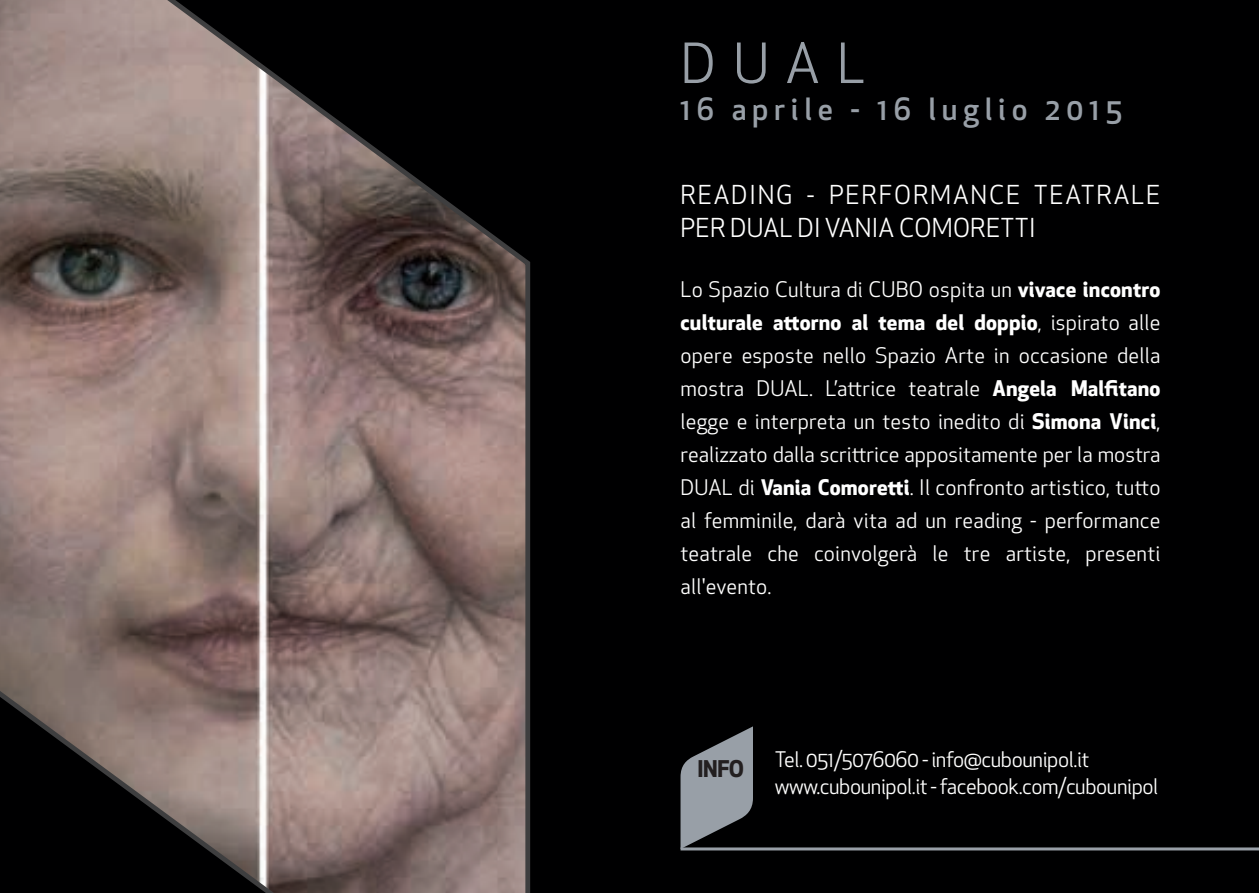
<style>
.page{position:relative;width:1259px;height:893px;background:#000001}
.page>*{position:absolute;margin:0;border:0;box-sizing:border-box;transform-origin:0 0}
.t1{font:54px "Apex New";color:#989fa7}
.t2{font:500 30px "Apex New";letter-spacing:.19em;color:#989fa7}
.t3{font:25.5px/33px "Apex New";letter-spacing:.07em;color:#fff}
.t4{font:700 22.5px "Apex New";color:#231f20}
.t5{font:21px/33px "Apex New";letter-spacing:-.02em;color:#fff;text-align:justify}
.s1{font-weight:700}
</style>
<div class="page">
<svg style="left:680px;top:726px;width:73px;height:121px"></svg>
<svg style="left:0;top:0;width:531px;height:893px"></svg>
<hr style="left:680px;top:847px;width:579px;height:3px;background:#989fa7">
<h1 class="t1" style="left:680px;top:29px;width:186px">du al</h1>
<h2 class="t2" style="left:680px;top:89px;width:444px">16 aprile - 16 luglio 2015</h2>
<p class="t3" style="left:680px;top:179px;width:481px">READ ING - PERFORMANCE TEATRALE<br>PER DUAL DI VANIA COMORETTI</p>
<p class="t5" style="left:680px;top:273px;width:481px">Lo Spazio Cultura di CUBO ospita un <span class="s1">vivace incontro culturale attorno al tema del doppio</span>, ispirato alle opere esposte nello Spazio Arte in occasione della mostra DUAL. L’attrice teatrale <span class="s1">Angela Malfitano </span>legge e interpreta un testo inedito di <span class="s1">Simona Vinci</span>, realizzato dalla scrittrice appositamente per la mostra DUAL di <span class="s1">Vania Comoretti</span>. Il confronto artistico, tutto al femminile, darà vita ad un reading - performance teatrale che coinvolgerà le tre artiste, presenti all'evento.</p>
<p class="t4" style="left:697px;top:753px;width:48px">INFO</p>
<p class="t5" style="left:775px;top:746px;width:385px;line-height:27px">Tel. 051/5076060 - info@cubounipol.it www.cubounipol.it - facebook.com/cubounipol</p>
</div>
